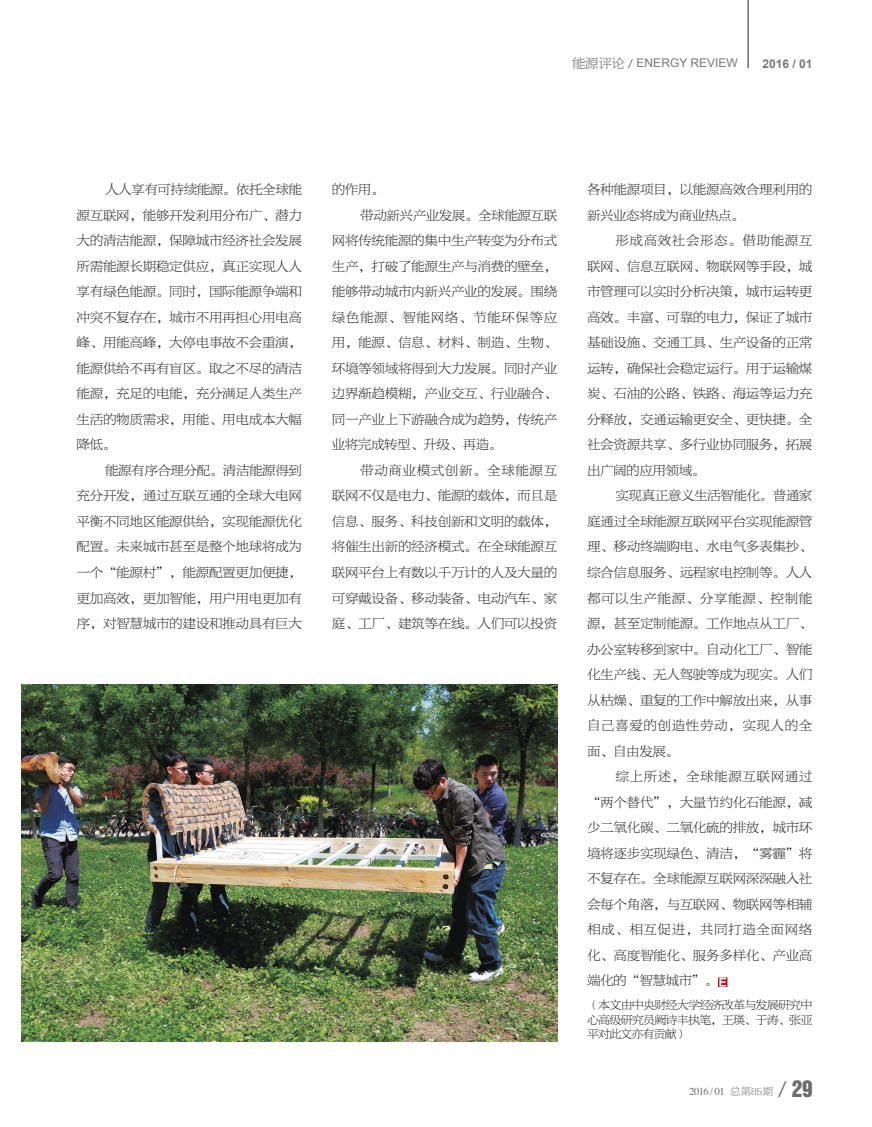
<style>
.page{position:relative;width:872px;height:1127px;background:#fff}
.page>*{position:absolute;margin:0;border:0;box-sizing:border-box;transform-origin:0 0}
.t1{font:21px "Helvetica Inserat LT Std";color:#6c6d70}
.内文{font:13.5px/25.5px "FZBYSK GBK1 0";letter-spacing:-.02em;color:#231f20;text-align:justify}
.文章结尾作者{font:12px/14.4px "FZBYSK GBK1 0";letter-spacing:-.065em;color:#231f20;text-align:justify}
.t2{font:12px "Arial";color:#76787b}
.t3{font:700 12px "Arial";color:#76787b}
.t4{font:10.5px "Times";letter-spacing:-.05em;color:#6c6d70}
.s1{font-family:"FZBYSK GBK1 0";font-size:13.5px;color:#57585a}
.s2{font-family:"FZBYSK GBK1 0"}
.s3{font-family:"FZBYSK GBK1 0";font-size:24px}
</style>
<div class="page">
<hr style="left:748px;top:0;width:1px;height:68px;background:#231f20">
<svg style="left:718px;top:977px;width:9px;height:10px"></svg>
<img style="left:21px;top:685px;width:536px;height:357px">
<p class="t2" style="left:572px;top:55px;width:167px"><span class="s1">能源评论 /</span> ENERGY REVIEW</p>
<p class="t3" style="left:762px;top:55px;width:52px">2016 / 01</p>
<p class="内文" style="left:77px;top:177px;width:227px;text-indent:29px">人人享有可持续能源。依托全球能源互联网，能够开发利用分布广、潜力大的清洁能源，保障城市经济社会发展所需能源长期稳定供应，真正实现人人享有绿色能源。同时，国际能源争端和冲突不复存在，城市不用再担心用电高峰、用能高峰，大停电事故不会重演，能源供给不再有盲区。取之不尽的清洁能源，充足的电能，充分满足人类生产生活的物质需求，用能、用电成本大幅降低。</p>
<p class="内文" style="left:77px;top:458px;width:227px;text-indent:29px">能源有序合理分配。清洁能源得到充分开发，通过互联互通的全球大电网平衡不同地区能源供给，实现能源优化配置。未来城市甚至是整个地球将成为一个“能源村”，能源配置更加便捷，更加高效，更加智能，用户用电更加有序，对智慧城市的建设和推动具有巨大</p>
<p class="内文" style="left:332px;top:177px;width:54px">的作用。</p>
<p class="内文" style="left:332px;top:203px;width:227px;text-indent:29px">带动新兴产业发展。全球能源互联网将传统能源的集中生产转变为分布式生产，打破了能源生产与消费的壁垒，能够带动城市内新兴产业的发展。围绕绿色能源、智能网络、节能环保等应用，能源、信息、材料、制造、生物、环境等领域将得到大力发展。同时产业边界渐趋模糊，产业交互、行业融合、同一产业上下游融合成为趋势，传统产业将完成转型、升级、再造。</p>
<p class="内文" style="left:332px;top:458px;width:227px;text-indent:29px">带动商业模式创新。全球能源互联网不仅是电力、能源的载体，而且是信息、服务、科技创新和文明的载体，将催生出新的经济模式。在全球能源互联网平台上有数以千万计的人及大量的可穿戴设备、移动装备、电动汽车、家庭、工厂、建筑等在线。人们可以投资</p>
<p class="内文" style="left:587px;top:177px;width:227px">各种能源项目，以能源高效合理利用的新兴业态将成为商业热点。</p>
<p class="内文" style="left:587px;top:228px;width:227px;text-indent:29px">形成高效社会形态。借助能源互联网、信息互联网、物联网等手段，城市管理可以实时分析决策，城市运转更高效。丰富、可靠的电力，保证了城市基础设施、交通工具、生产设备的正常运转，确保社会稳定运行。用于运输煤炭、石油的公路、铁路、海运等运力充分释放，交通运输更安全、更快捷。全社会资源共享、多行业协同服务，拓展出广阔的应用领域。</p>
<p class="内文" style="left:587px;top:483px;width:227px;text-indent:29px">实现真正意义生活智能化。普通家庭通过全球能源互联网平台实现能源管理、移动终端购电、水电气多表集抄、综合信息服务、远程家电控制等。人人都可以生产能源、分享能源、控制能源，甚至定制能源。工作地点从工厂、办公室转移到家中。自动化工厂、智能化生产线、无人驾驶等成为现实。人们从枯燥、重复的工作中解放出来，从事自己喜爱的创造性劳动，实现人的全面、自由发展。</p>
<p class="内文" style="left:587px;top:764px;width:227px;text-indent:29px">综上所述，全球能源互联网通过“两个替代”，大量节约化石能源，减少二氧化碳、二氧化硫的排放，城市环境将逐步实现绿色、清洁，“雾霾”将不复存在。全球能源互联网深深融入社会每个角落，与互联网、物联网等相辅相成、相互促进，共同打造全面网络化、高度智能化、服务多样化、产业高端化的“智慧城市”。</p>
<p class="文章结尾作者" style="left:587px;top:998px;width:227px">（本文由中央财经大学经济改革与发展研究中心高级研究员阙诗丰执笔，王瑛、于涛、张亚平对此文亦有贡献）</p>
<p class="t4" style="left:689px;top:1082px;width:85px">2016 / 01 <span class="s2">总第85期</span></p>
<h1 class="t1" style="left:777px;top:1076px;width:37px"><span class="s3">/</span>29</h1>
</div>
